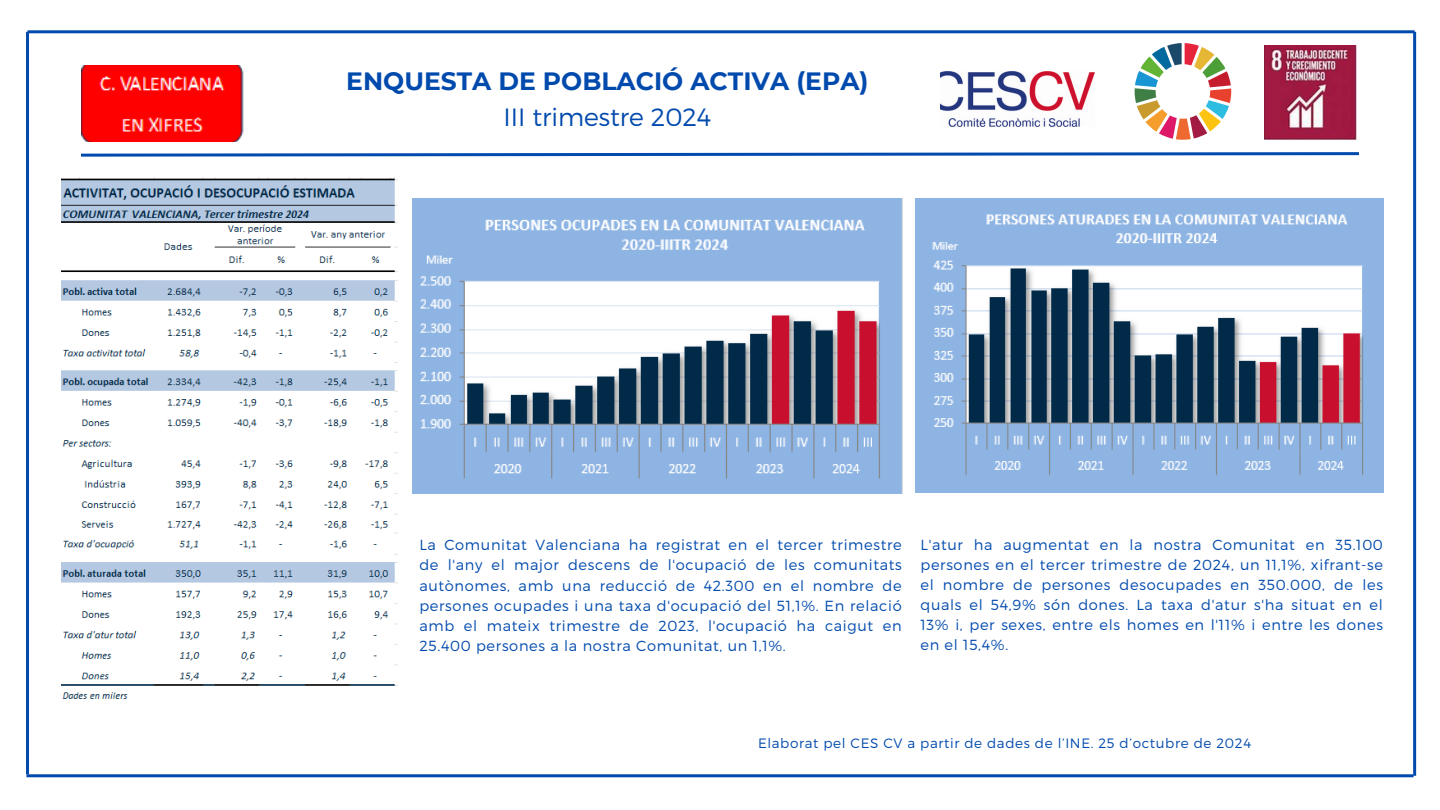
<style>
.page{position:relative;width:1440px;height:810px;background:#fff}
.page>*{position:absolute;margin:0;border:0;box-sizing:border-box;transform-origin:0 0}
.t1{font:700 25px/36px "Montserrat";color:#004aad;text-align:center}
.t2{font:300 14.6px/20.2px "Montserrat";letter-spacing:.045em;color:#004aad;text-align:justify}
.t3{font:300 13.6px "Montserrat";letter-spacing:.045em;color:#004aad}
.s1{font-weight:300}
</style>
<div class="page">
<img style="left:1264px;top:46px;width:92px;height:94px">
<img style="left:81px;top:66px;width:163px;height:75px">
<svg style="left:81px;top:152px;width:1278px;height:5px"></svg>
<img style="left:941px;top:72px;width:154px;height:54px">
<hr style="left:26px;top:32px;width:3px;height:742px;background:#004aad">
<hr style="left:28px;top:30px;width:1387px;height:3px;background:#004aad">
<hr style="left:1413px;top:32px;width:3px;height:744px;background:#004aad">
<hr style="left:26px;top:774px;width:1388px;height:3px;background:#004aad">
<svg style="left:1135px;top:43px;width:96px;height:97px"></svg>
<img style="left:62px;top:178px;width:335px;height:521px">
<img style="left:412px;top:199px;width:491px;height:294px">
<img style="left:915px;top:199px;width:469px;height:294px">
<p class="t1" style="left:346px;top:63px;width:524px">ENQUESTA DE POBLACIÓ ACTIVA (EPA)<br><span class="s1">III trimestre 2024</span></p>
<p class="t2" style="left:419px;top:534px;width:484px">La Comunitat Valenciana ha registrat en el tercer trimestre de l'any el major descens de l'ocupació de les comunitats autònomes, amb una reducció de 42.300 en el nombre de persones ocupades i una taxa d'ocupació del 51,1%. En relació amb el mateix trimestre de 2023, l'ocupació ha caigut en 25.400 persones a la nostra Comunitat, un 1,1%.</p>
<p class="t2" style="left:920px;top:534px;width:464px">L'atur ha augmentat en la nostra Comunitat en 35.100 persones en el tercer trimestre de 2024, un 11,1%, xifrant-se el nombre de persones desocupades en 350.000, de les quals el 54,9% són dones. La taxa d'atur s'ha situat en el 13% i, per sexes, entre els homes en l'11% i entre les dones en el 15,4%.</p>
<p class="t3" style="left:758px;top:734px;width:495px">Elaborat pel CES CV a partir de dades de l’INE. 25 d’octubre de 2024</p>
</div>
